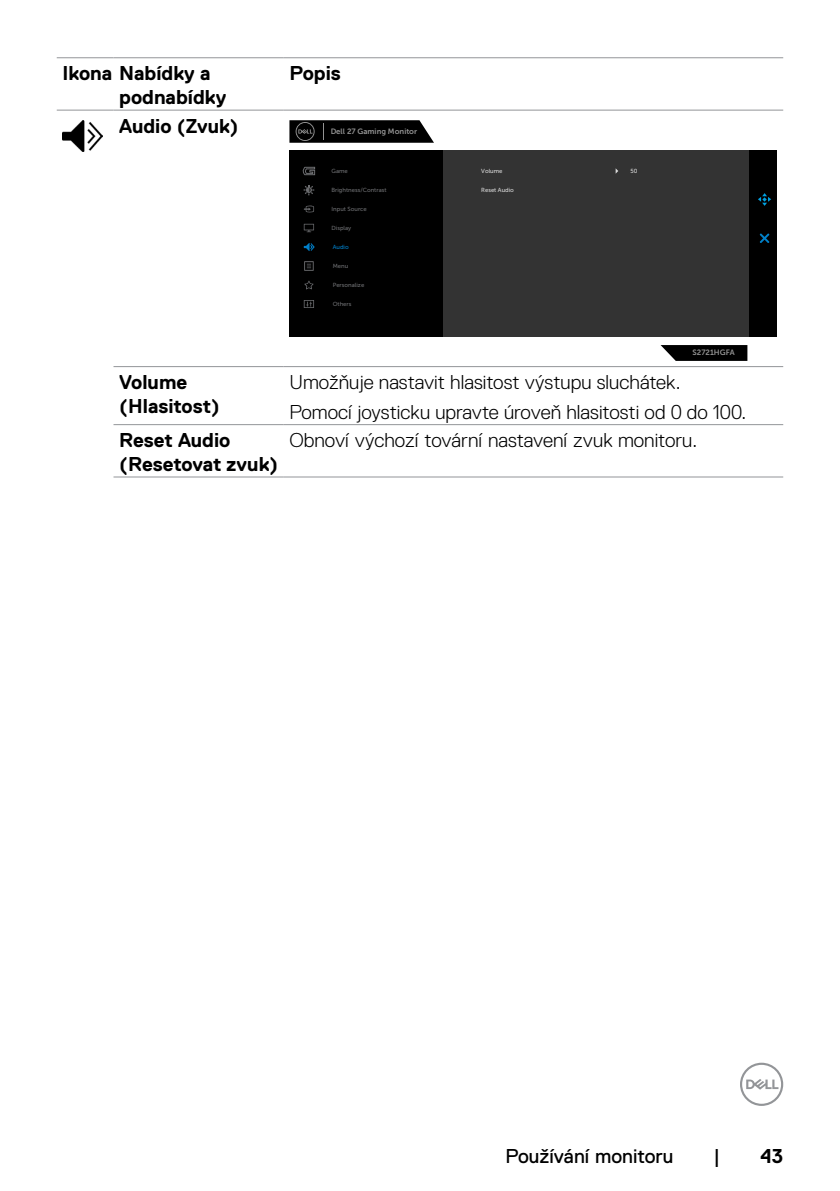
<style>
.page{position:relative;width:840px;height:1191px;background:#fff}
.page>*{position:absolute;margin:0;border:0;box-sizing:border-box;transform-origin:0 0}
.t1{font:300 20px/29.6px "Dell Replica";color:#000}
.t2{font:700 20px/24px "Dell Replica";color:#000}
.t3{font:20px "Dell Replica";color:#000}
.t4{font:7.8px "Museo Sans For Dell 700";color:#939393}
.t5{font:6px "Museo Sans For Dell 500";color:#6d6e71}
.t6{font:6px "Museo Sans For Dell 500";color:#d9d9d9}
.t7{font:6px "Museo Sans For Dell 500";color:#007fc8}
</style>
<div class="page">
<svg style="left:740px;top:1062px;width:42px;height:44px"></svg>
<hr style="left:57px;top:57px;width:56px;height:1px;background:#939598">
<hr style="left:113px;top:57px;width:170px;height:1px;background:#939598">
<hr style="left:283px;top:57px;width:499px;height:1px;background:#939598">
<hr style="left:57px;top:110px;width:56px;height:1px;background:#939598">
<hr style="left:113px;top:110px;width:170px;height:1px;background:#939598">
<hr style="left:283px;top:110px;width:499px;height:1px;background:#939598">
<hr style="left:113px;top:366px;width:170px;height:1px;background:#939598">
<hr style="left:283px;top:366px;width:499px;height:1px;background:#939598">
<hr style="left:113px;top:424px;width:170px;height:1px;background:#939598">
<hr style="left:283px;top:424px;width:499px;height:1px;background:#939598">
<hr style="left:113px;top:476px;width:170px;height:1px;background:#939598">
<hr style="left:283px;top:476px;width:499px;height:1px;background:#939598">
<img style="left:62px;top:120px;width:40px;height:31px">
<div style="left:289px;top:150px;width:154px;height:187px;background:#000"></div>
<div style="left:443px;top:150px;width:305px;height:187px;background:#333"></div>
<div style="left:748px;top:150px;width:28px;height:187px;background:#000"></div>
<svg style="left:660px;top:345px;width:87px;height:16px"></svg>
<svg style="left:289px;top:120px;width:145px;height:23px;background:#171717"></svg>
<svg style="left:304px;top:261px;width:9px;height:10px"></svg>
<svg style="left:304px;top:280px;width:9px;height:9px"></svg>
<svg style="left:303px;top:300px;width:11px;height:8px"></svg>
<svg style="left:303px;top:185px;width:11px;height:10px"></svg>
<svg style="left:303px;top:224px;width:11px;height:8px"></svg>
<svg style="left:303px;top:205px;width:11px;height:7px"></svg>
<svg style="left:303px;top:243px;width:12px;height:8px"></svg>
<svg style="left:615px;top:168px;width:3px;height:6px"></svg>
<svg style="left:758px;top:193px;width:12px;height:13px"></svg>
<svg style="left:759px;top:233px;width:10px;height:10px"></svg>
<svg style="left:302px;top:166px;width:13px;height:10px"></svg>
<p class="t2" style="left:119px;top:62px;width:108px;text-indent:-57px">Ikona Nabídky a podnabídky</p>
<p class="t2" style="left:289px;top:62px;width:53px">Popis</p>
<p class="t2" style="left:119px;top:114px;width:121px">Audio (Zvuk)</p>
<p class="t4" style="left:330px;top:127px;width:88px">Dell 27 Gaming Monitor</p>
<p class="t5" style="left:331px;top:167px;width:18px">Game</p>
<p class="t5" style="left:331px;top:186px;width:57px">Brightness/Contrast</p>
<p class="t5" style="left:331px;top:205px;width:37px">Input Source</p>
<p class="t7" style="left:332px;top:243px;width:17px">Audio</p>
<p class="t5" style="left:331px;top:224px;width:21px">Display</p>
<p class="t5" style="left:332px;top:262px;width:17px">Menu</p>
<p class="t5" style="left:332px;top:281px;width:33px">Personalize</p>
<p class="t5" style="left:332px;top:300px;width:20px">Others</p>
<p class="t6" style="left:481px;top:167px;width:23px">Volume</p>
<p class="t6" style="left:630px;top:167px;width:9px">50</p>
<p class="t6" style="left:481px;top:186px;width:34px">Reset Audio</p>
<p class="t4" style="left:692px;top:348px;width:44px">S2721HGFA</p>
<p class="t2" style="left:119px;top:370px;width:102px">Volume (Hlasitost)</p>
<p class="t1" style="left:289px;top:368px;width:458px">Umožňuje nastavit hlasitost výstupu sluchátek.<br>Pomocí joysticku upravte úroveň hlasitosti od 0 do 100.</p>
<p class="t2" style="left:119px;top:428px;width:160px">Reset Audio (Resetovat zvuk)</p>
<p class="t1" style="left:289px;top:426px;width:409px">Obnoví výchozí tovární nastavení zvuk monitoru.</p>
<p class="t3" style="left:505px;top:1144px;width:169px">Používání monitoru</p>
<p class="t3" style="left:713px;top:1144px;width:8px">|</p>
<p class="t2" style="left:760px;top:1143px;width:24px">43</p>
</div>
